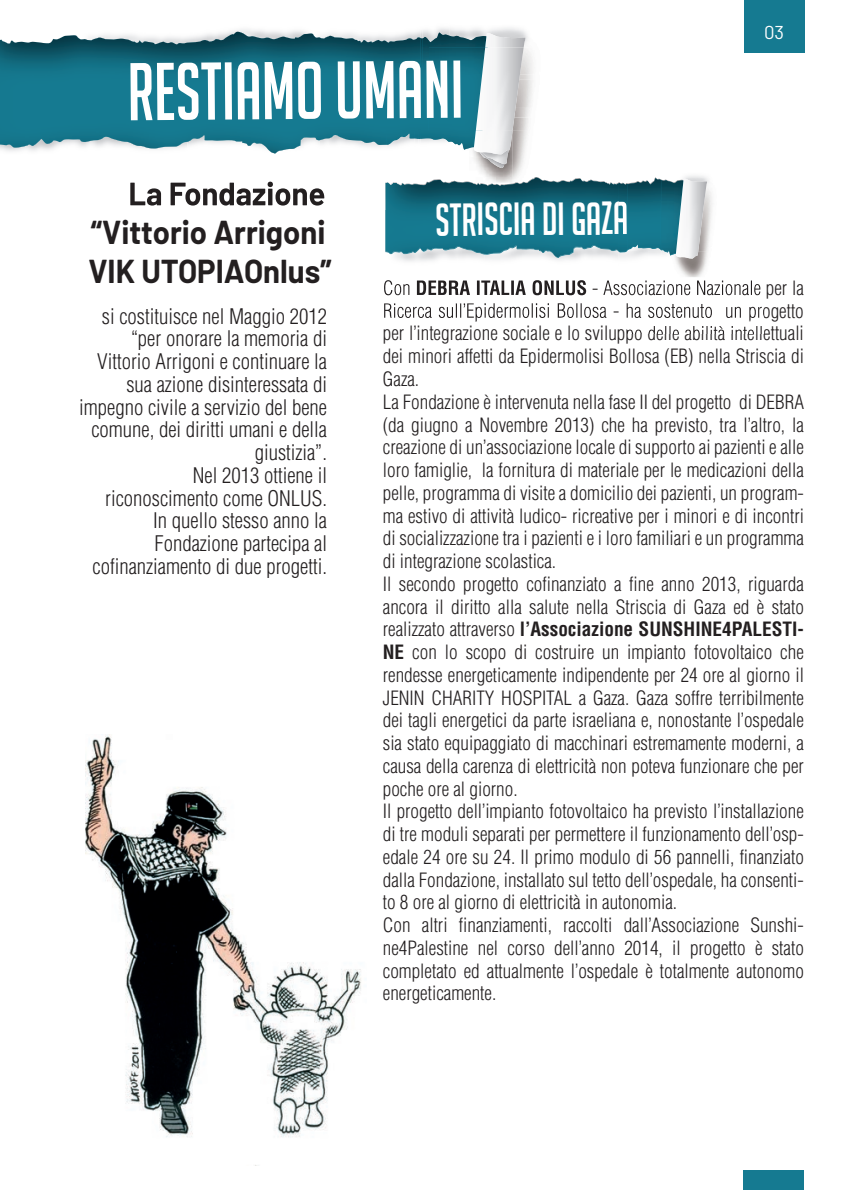
<style>
.page{position:relative;width:842px;height:1190px;background:#fff}
.page>*{position:absolute;margin:0;border:0;box-sizing:border-box;transform-origin:0 0}
.t1{font:79.62px "Big Noodle Titling";letter-spacing:-.01em;color:#fff;scale:.88 1}
.t2{font:45.32px "Big Noodle Titling";letter-spacing:-.01em;color:#fff;scale:.88 1}
.t3{font:700 32.38px/38.9px "Barlow";color:#231f20;scale:.96 1}
.t4{font:300 condensed 21px/22.8px "Helvetica";color:#231f20;text-align:right}
.t5{font:300 condensed 19.25px/22.8px "Helvetica";color:#231f20}
.t6{font:18.55px "Barlow";color:#fff}
.s1{font-weight:700}
</style>
<div class="page">
<img style="left:130px;top:182px;width:57px;height:24px">
<img style="left:187px;top:182px;width:138px;height:24px">
<svg style="left:229px;top:31px;width:191px;height:116px;background:#2a7d91"></svg>
<img style="left:337px;top:136px;width:40px;height:8px">
<img style="left:377px;top:37px;width:43px;height:6px">
<svg style="left:0;top:32px;width:327px;height:122px;background:#348395"></svg>
<img style="left:523px;top:107px;width:8px;height:11px">
<img style="left:414px;top:75px;width:6px;height:56px">
<img style="left:418px;top:80px;width:11px;height:51px">
<img style="left:420px;top:30px;width:2px;height:45px">
<img style="left:449px;top:28px;width:79px;height:17px">
<img style="left:422px;top:32px;width:27px;height:1px">
<img style="left:422px;top:42px;width:63px;height:33px">
<img style="left:420px;top:33px;width:65px;height:9px">
<svg style="left:420px;top:75px;width:9px;height:5px"></svg>
<img style="left:422px;top:80px;width:7px;height:38px">
<img style="left:485px;top:33px;width:40px;height:14px">
<img style="left:523px;top:47px;width:10px;height:28px">
<img style="left:429px;top:47px;width:46px;height:28px">
<div style="left:429px;top:75px;width:46px;height:43px;background:#157a91"></div>
<img style="left:523px;top:118px;width:6px;height:13px">
<img style="left:429px;top:118px;width:46px;height:13px">
<img style="left:475px;top:47px;width:48px;height:84px">
<img style="left:384px;top:280px;width:26px;height:15px">
<img style="left:416px;top:280px;width:68px;height:15px">
<img style="left:384px;top:303px;width:99px;height:18px">
<img style="left:512px;top:131px;width:16px;height:46px">
<img style="left:386px;top:145px;width:28px;height:2px">
<img style="left:386px;top:131px;width:28px;height:14px">
<img style="left:386px;top:133px;width:25px;height:12px">
<img style="left:414px;top:140px;width:98px;height:37px">
<svg style="left:409px;top:131px;width:20px;height:9px"></svg>
<img style="left:479px;top:154px;width:25px;height:14px">
<img style="left:429px;top:131px;width:44px;height:19px">
<img style="left:432px;top:139px;width:41px;height:10px">
<img style="left:481px;top:154px;width:27px;height:10px">
<img style="left:473px;top:131px;width:39px;height:23px">
<img style="left:484px;top:280px;width:101px;height:15px">
<img style="left:586px;top:280px;width:31px;height:16px">
<img style="left:484px;top:303px;width:133px;height:15px">
<img style="left:749px;top:306px;width:13px;height:16px">
<img style="left:758px;top:284px;width:3px;height:12px">
<img style="left:627px;top:326px;width:135px;height:7px">
<div style="left:743px;top:0;width:61px;height:53px;background:#157a91"></div>
<div style="left:742px;top:1170px;width:61px;height:20px;background:#157a91"></div>
<img style="left:86px;top:734px;width:275px;height:432px">
<img style="left:618px;top:303px;width:9px;height:15px">
<img style="left:618px;top:284px;width:9px;height:12px">
<img style="left:731px;top:280px;width:27px;height:16px">
<img style="left:731px;top:306px;width:27px;height:14px">
<img style="left:628px;top:280px;width:103px;height:16px">
<img style="left:627px;top:303px;width:104px;height:15px">
<img style="left:678px;top:176px;width:35px;height:101px">
<svg style="left:385px;top:177px;width:299px;height:89px"></svg>
<img style="left:660px;top:180px;width:15px;height:75px">
<img style="left:661px;top:180px;width:14px;height:74px">
<img style="left:675px;top:178px;width:31px;height:81px">
<h1 class="t1" style="left:128px;top:48px;width:384px">RESTIAMO UMANI</h1>
<h3 class="t3" style="left:88px;top:213px;width:255px">“Vittorio Arrigoni<br>VIK UTOPIAOnlus”</h3>
<h2 class="t2" style="left:435px;top:195px;width:221px">STRISCIA DI GAZA</h2>
<p class="t6" style="left:763px;top:21px;width:22px">03</p>
<p class="t4" style="left:79px;top:304px;width:249px">si costituisce nel Maggio 2012 “per onorare la memoria di<br>Vittorio Arrigoni e continuare la sua azione disinteressata di impegno civile a servizio del bene comune, dei diritti umani e della giustizia”.<br>Nel 2013 ottiene il riconoscimento come ONLUS.<br>In quello stesso anno la<br>Fondazione partecipa al cofinanziamento di due progetti.</p>
<p class="t5" style="left:382px;top:322px;width:422px">per l’integrazione sociale e lo sviluppo delle abilità intellettuali dei minori affetti da Epidermolisi Bollosa (EB) nella Striscia di Gaza.<br>La Fondazione è intervenuta nella fase II del progetto di DEBRA (da giugno a Novembre 2013) che ha previsto, tra l’altro, la creazione di un’associazione locale di supporto ai pazienti e alle loro famiglie, la fornitura di materiale per le medicazioni della pelle, programma di visite a domicilio dei pazienti, un program&shy;ma estivo di attività ludico- ricreative per i minori e di incontri di socializzazione tra i pazienti e i loro familiari e un programma di integrazione scolastica.<br>Il secondo progetto cofinanziato a fine anno 2013, riguarda ancora il diritto alla salute nella Striscia di Gaza ed è stato realizzato attraverso <span class="s1">l’Associazione SUNSHINE4PALESTI-NE</span> con lo scopo di costruire un impianto fotovoltaico che rendesse energeticamente indipendente per 24 ore al giorno il JENIN CHARITY HOSPITAL a Gaza. Gaza soffre terribilmente dei tagli energetici da parte israeliana e, nonostante l’ospedale sia stato equipaggiato di macchinari estremamente moderni, a causa della carenza di elettricità non poteva funzionare che per poche ore al giorno.<br>Il progetto dell’impianto fotovoltaico ha previsto l’installazione di tre moduli separati per permettere il funzionamento dell’osp&shy;edale 24 ore su 24. Il primo modulo di 56 pannelli, finanziato dalla Fondazione, installato sul tetto dell’ospedale, ha consenti&shy;to 8 ore al giorno di elettricità in autonomia.<br>Con altri finanziamenti, raccolti dall’Associazione Sunshi&shy;ne4Palestine nel corso dell’anno 2014, il progetto è stato completato ed attualmente l’ospedale è totalmente autonomo energeticamente.</p>
</div>
